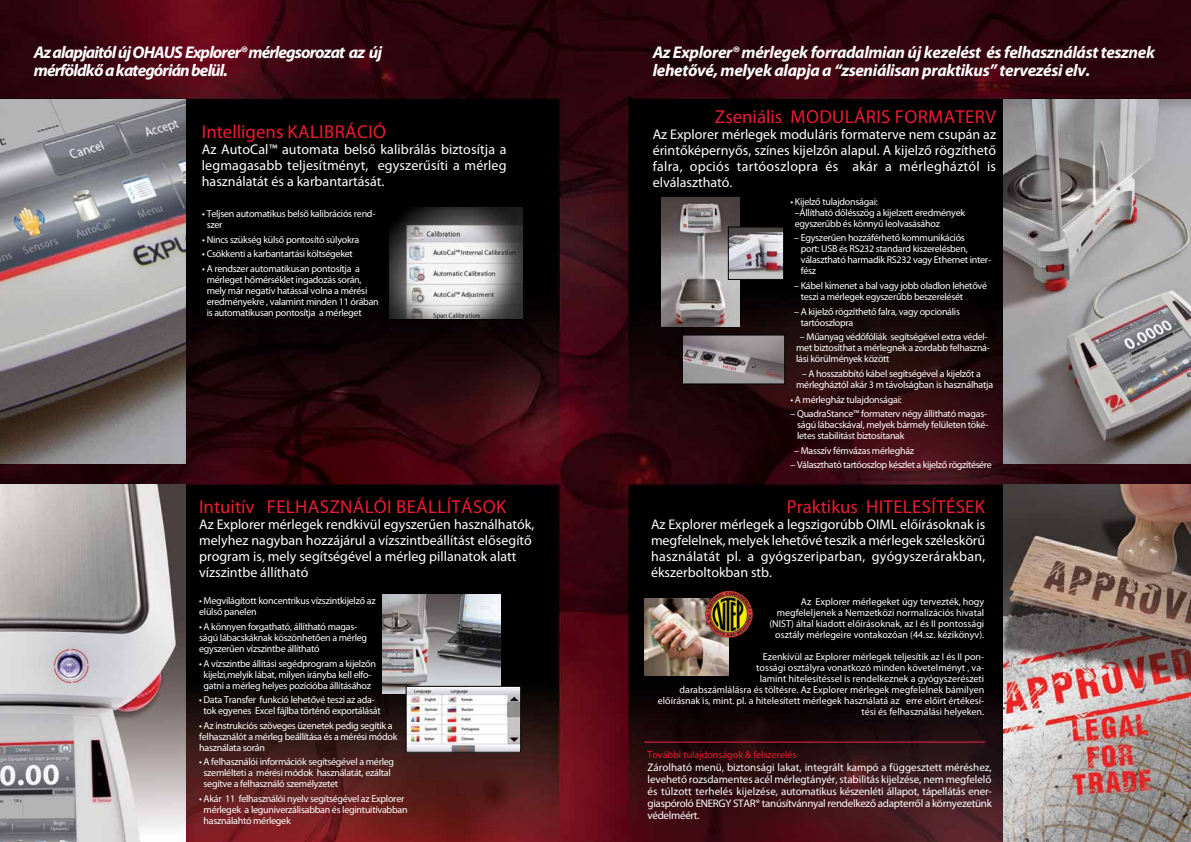
<style>
.page{position:relative;width:1191px;height:842px;background:#fff}
.page>*{position:absolute;margin:0;border:0;box-sizing:border-box;transform-origin:0 0}
.t1{font:18.8px "Myriad Pro";letter-spacing:.02em;color:#ed1b2f}
.t2{font:18.8px "Myriad Pro";color:#ed1b2f}
.t3{font:italic 700 17px/18px "Myriad Pro";letter-spacing:-.02em;color:#fff}
.t4{font:italic 700 17px/18px "Myriad Pro";letter-spacing:-.05em;color:#fff}
.t5{font:14px/16px "Myriad Pro";color:#fff;text-align:justify}
.t6{font:11px/12px "Myriad Pro";letter-spacing:-.025em;color:#fff;text-align:justify}
.t7{font:10px/11px "Myriad Pro";letter-spacing:-.025em;color:#fff}
.t8{font:10px/11px "Myriad Pro";color:#fff;text-align:right}
.t9{font:10px "Myriad Pro";color:#ed1b2f}
</style>
<div class="page">
<img style="left:0;top:0;width:1191px;height:842px">
<img style="left:1003px;top:485px;width:188px;height:357px">
<img style="left:0;top:100px;width:186px;height:363px">
<img style="left:0;top:485px;width:185px;height:357px">
<img style="left:1003px;top:99px;width:188px;height:365px">
<img style="left:662px;top:198px;width:78px;height:128px">
<img style="left:730px;top:229px;width:52px;height:49px">
<div style="left:728px;top:227px;width:56px;height:53px;border:1px solid #000"></div>
<img style="left:645px;top:598px;width:83px;height:77px">
<img style="left:705px;top:590px;width:47px;height:48px">
<hr style="left:644px;top:742px;width:341px;height:1px;background:#ee2250">
<img style="left:382px;top:595px;width:118px;height:98px">
<img style="left:408px;top:688px;width:111px;height:62px">
<div style="left:406px;top:686px;width:115px;height:66px;border:1px solid #000"></div>
<img style="left:684px;top:336px;width:99px;height:46px">
<div style="left:682px;top:334px;width:103px;height:50px;border:1px solid #000"></div>
<img style="left:390px;top:208px;width:132px;height:110px">
<h2 class="t4" style="left:34px;top:42px;width:350px">Az alapjaitól új OHAUS Explorer® mérlegsorozat az új mérföldkő a kategórián belül.</h2>
<h1 class="t2" style="left:202px;top:120px;width:186px">Intelligens KALIBRÁCIÓ</h1>
<h3 class="t5" style="left:202px;top:141px;width:306px">Az AutoCal™ automata belső kalibrálás biztosítja a legmagasabb teljesítményt, egyszerűsíti a mérleg használatát és a karbantartását.</h3>
<p class="t7" style="left:207px;top:208px;width:170px;text-indent:-4px">• Teljsen automatikus belső kalibrációs rend&shy;szer</p>
<p class="t7" style="left:202px;top:234px;width:159px">• Nincs szükség külső pontosító súlyokra</p>
<p class="t7" style="left:202px;top:248px;width:152px">• Csökkenti a karbantartási költségeket</p>
<p class="t7" style="left:207px;top:263px;width:174px;text-indent:-4px">• A rendszer automatikusan pontosítja a mérleget hőmérséklet ingadozás során, mely már negatív hatással volna a mérési eredményekre , valamint minden 11 órában is automatikusan pontosítja a mérleget</p>
<h1 class="t1" style="left:199px;top:495px;width:309px">Intuitív FELHASZNÁLÓI BEÁLLÍTÁSOK</h1>
<h3 class="t5" style="left:199px;top:516px;width:336px;text-align:left">Az Explorer mérlegek rendkivül egyszerűen használhatók, melyhez nagyban hozzájárul a vízszintbeállítást elősegítő program is, mely segítségével a mérleg pillanatok alatt vízszintbe állítható</h3>
<p class="t7" style="left:199px;top:595px;width:178px">• Megvilágított koncentrikus vízszintkijelző az elülső panelen</p>
<p class="t7" style="left:199px;top:621px;width:170px">• A könnyen forgatható, állítható magas&shy;ságú lábacskáknak köszönhetően a mérleg egyszerűen vízszintbe állítható</p>
<p class="t7" style="left:199px;top:657px;width:178px;text-align:center">• A vízszintbe állítási segédprogram a kijelzőn kijelzi,melyik lábat, milyen irányba kell elfo&shy;gatni a mérleg helyes pozícióba állításához</p>
<p class="t7" style="left:204px;top:694px;width:179px;text-indent:-4px">• Data Transfer funkció lehetővé teszi az ada&shy;tok egyenes Excel fájlba történő exportálását</p>
<p class="t7" style="left:199px;top:720px;width:200px">• Az instrukciós szöveges üzenetek pedig segítik a felhasználót a mérleg beállítása és a mérési módok használata során</p>
<p class="t7" style="left:204px;top:756px;width:192px;text-indent:-4px">• A felhasználói információk segítségével a mérleg szemlélteti a mérési módok használatát, ezáltal segítve a felhasználó személyzetet</p>
<p class="t7" style="left:204px;top:793px;width:205px;text-indent:-4px">• Akár 11 felhasználói nyelv segítségével az Explorer mérlegek a leguniverzálisabban és legintuitívabban használahtó mérlegek</p>
<h2 class="t3" style="left:652px;top:42px;width:504px">Az Explorer® mérlegek forradalmian új kezelést és felhasználást tesznek lehetővé, melyek alapja a “zseniálisan praktikus” tervezési elv.</h2>
<h1 class="t1" style="left:715px;top:105px;width:282px">Zseniális MODULÁRIS FORMATERV</h1>
<h3 class="t5" style="left:652px;top:126px;width:345px">Az Explorer mérlegek moduláris formaterve nem csupán az érintőképernyős, színes kijelzőn alapul. A kijelző rögzíthető falra, opciós tartóoszlopra és akár a mérlegháztól is elválasztható.</h3>
<p class="t7" style="left:795px;top:196px;width:172px;text-indent:-4px">• Kijelző tulajdonságai:<br>–Állítható dőlésszög a kijelzett eredmények egyszerűbb és könnyű leolvasásához</p>
<p class="t7" style="left:801px;top:232px;width:192px;text-indent:-7px">– Egyszerűen hozzáférhető kommunikációs<br>port: USB és RS232 standard kiszerelésben, választható harmadik RS232 vagy Ethernet inter&shy;fész</p>
<p class="t7" style="left:801px;top:280px;width:188px;text-indent:-7px">– Kábel kimenet a bal vagy jobb oladlon lehetővé teszi a mérlegek egyszerűbb beszerelését</p>
<p class="t7" style="left:801px;top:306px;width:161px;text-indent:-7px">– A kijelző rögzíthető falra, vagy opcionális tartóoszlopra</p>
<p class="t7" style="left:796px;top:331px;width:195px;text-indent:4px">– Műanyag védőfóliák segítségével extra védel&shy;met biztosíthat a mérlegnek a zordabb felhaszná&shy;lási körülmények között</p>
<p class="t7" style="left:796px;top:368px;width:198px;text-indent:6px">– A hosszabbító kábel segítségével a kijelzőt a mérlegháztól akár 3 m távolságban is használhatja</p>
<p class="t7" style="left:790px;top:393px;width:113px">• A mérlegház tulajdonságai:</p>
<p class="t7" style="left:797px;top:408px;width:193px;text-indent:-7px">– QuadraStance™ formaterv négy állítható magas&shy;ságú lábacskával, melyek bármely felületen töké&shy;letes stabilitást biztosítanak</p>
<p class="t7" style="left:794px;top:445px;width:122px">– Masszív fémvázas mérlegház</p>
<p class="t7" style="left:790px;top:459px;width:203px">– Választható tartóoszlop készlet a kijelző rögzítésére</p>
<h1 class="t1" style="left:786px;top:495px;width:200px">Praktikus HITELESÍTÉSEK</h1>
<h3 class="t5" style="left:651px;top:516px;width:336px">Az Explorer mérlegek a legszigorúbb OIML előírásoknak is megfelelnek, melyek lehetővé teszik a mérlegek széleskörű használatát pl. a gyógszeriparban, gyógyszerárakban, ékszerboltokban stb.</h3>
<p class="t8" style="left:769px;top:596px;width:216px">Az Explorer mérlegeket úgy tervezték, hogy megfeleljenek a Nemzetközi normalizációs hivatal (NIST) által kiadott előírásoknak, az I és II pontossági osztály mérlegeire vontakozóan (44.sz. kézikönyv).</p>
<p class="t8" style="left:658px;top:651px;width:328px">Ezenkívül az Explorer mérlegek teljesítik az I és II pon-<br>tossági osztályra vonatkozó minden követelményt , va-<br>lamint hitelesítéssel is rendelkeznek a gyógyszerészeti<br>darabszámlálásra és töltésre. Az Explorer mérlegek megfelelnek bámilyen előírásnak is, mint. pl. a hitelesített mérlegek használatá az erre előírt értékesí&shy;tési és felhasználási helyeken.</p>
<p class="t9" style="left:647px;top:748px;width:151px">További tulajdonságok &amp; felszerelés</p>
<p class="t6" style="left:647px;top:761px;width:346px">Zárolható menü, biztonsági lakat, integrált kampó a függesztett méréshez, levehető rozsdamentes acél mérlegtányér, stabilitás kijelzése, nem megfelelő és túlzott terhelés kijelzése, automatikus készenléti állapot, tápellátás ener&shy;giaspóroló ENERGY STAR® tanúsítvánnyal rendelkező adapterről a környezetünk védelméért.</p>
</div>
